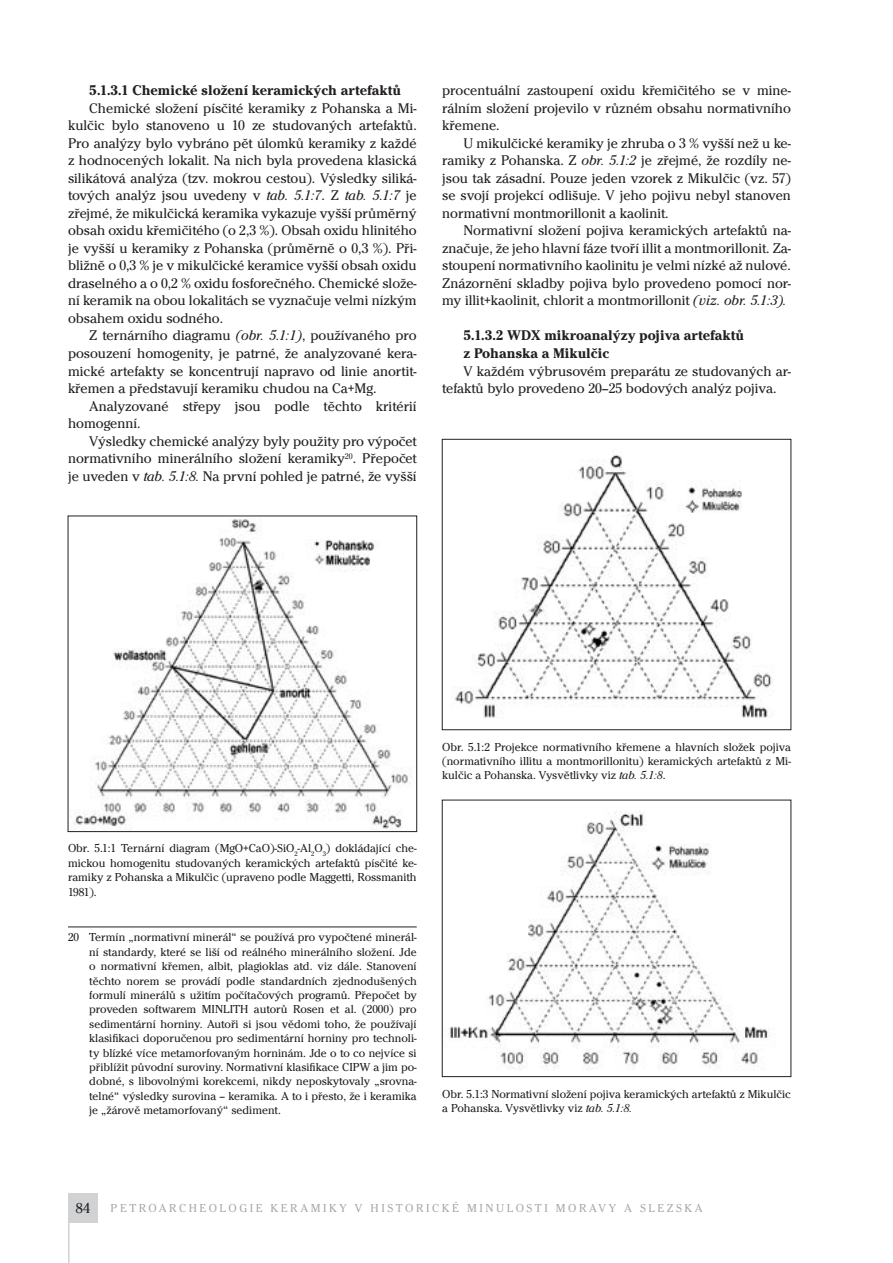
<style>
.page{position:relative;width:893px;height:1263px;background:#fff}
.page>*{position:absolute;margin:0;border:0;box-sizing:border-box;transform-origin:0 0}
.t1{font:15px "Cheltenham Itc TOT";color:#231f20}
.t2{font:14.55px/17.5px "Cheltenham Itc TOT";color:#231f20;text-align:justify}
.t3{font:700 14.55px/17.5px "Cheltenham Itc TOT";color:#231f20}
.t4{font:12px/14.4px "Cheltenham Itc TOT";color:#231f20;text-align:justify}
.t5{font:12px "Cheltenham Itc TOT";letter-spacing:.215em;color:#a8a9ad}
.s1{font-style:italic}
</style>
<div class="page">
<div style="left:68px;top:1193px;width:30px;height:29px;background:#d1d2d4"></div>
<hr style="left:68px;top:1193px;width:2px;height:70px;background:#d1d2d4">
<hr style="left:68px;top:927px;width:349px;height:1px;background:#231f20">
<img style="left:73px;top:518px;width:338px;height:312px">
<div style="left:68px;top:516px;width:349px;height:316px;border:1px solid #231f20"></div>
<img style="left:455px;top:451px;width:317px;height:267px">
<div style="left:442px;top:439px;width:349px;height:291px;border:1px solid #231f20"></div>
<img style="left:449px;top:811px;width:320px;height:259px">
<div style="left:442px;top:800px;width:349px;height:277px;border:1px solid #231f20"></div>
<p class="t3" style="left:89px;top:81px;width:313px">5.1.3.1 Chemické složení keramických artefaktů</p>
<p class="t2" style="left:68px;top:99px;width:350px;text-indent:21px">Chemické složení písčité keramiky z Pohanska a Mi&shy;kulčic bylo stanoveno u 10 ze studovaných artefaktů.<br>Pro analýzy bylo vybráno pět úlomků keramiky z každé z hodnocených lokalit. Na nich byla provedena klasická silikátová analýza (tzv. mokrou cestou). Výsledky siliká&shy;tových analýz jsou uvedeny v <span class="s1">tab. 5.1:7</span>. Z <span class="s1">tab. 5.1:7</span> je zřejmé, že mikulčická keramika vykazuje vyšší průměrný obsah oxidu křemičitého (o 2,3 %). Obsah oxidu hlinitého je vyšší u keramiky z Pohanska (průměrně o 0,3 %). Při&shy;bližně o 0,3 % je v mikulčické keramice vyšší obsah oxidu draselného a o 0,2 % oxidu fosforečného. Chemické slože&shy;ní keramik na obou lokalitách se vyznačuje velmi nízkým obsahem oxidu sodného.</p>
<p class="t2" style="left:68px;top:327px;width:350px;text-indent:21px">Z ternárního diagramu <span class="s1">(obr. 5.1:1)</span>, používaného pro posouzení homogenity, je patrné, že analyzované kera&shy;mické artefakty se koncentrují napravo od linie anortit&shy;křemen a představují keramiku chudou na Ca+Mg.</p>
<p class="t2" style="left:68px;top:397px;width:350px;text-indent:21px">Analyzované střepy jsou podle těchto kritérií homogenní.</p>
<p class="t2" style="left:68px;top:432px;width:350px;text-indent:21px">Výsledky chemické analýzy byly použity pro výpočet normativního minerálního složení keramiky<sup>20</sup>. Přepočet je uveden v <span class="s1">tab. 5.1:8.</span> Na první pohled je patrné, že vyšší</p>
<p class="t2" style="left:442px;top:82px;width:350px">procentuální zastoupení oxidu křemičitého se v mine&shy;rálním složení projevilo v různém obsahu normativního křemene.</p>
<p class="t2" style="left:442px;top:134px;width:350px;text-indent:21px">U mikulčické keramiky je zhruba o 3 % vyšší než u ke&shy;ramiky z Pohanska. Z <span class="s1">obr. 5.1:2</span> je zřejmé, že rozdíly ne&shy;jsou tak zásadní. Pouze jeden vzorek z Mikulčic (vz. 57) se svojí projekcí odlišuje. V jeho pojivu nebyl stanoven normativní montmorillonit a kaolinit.</p>
<p class="t2" style="left:442px;top:222px;width:350px;text-indent:21px">Normativní složení pojiva keramických artefaktů na&shy;značuje, že jeho hlavní fáze tvoří illit a montmorillonit. Za&shy;stoupení normativního kaolinitu je velmi nízké až nulové.<br>Znázornění skladby pojiva bylo provedeno pomocí nor&shy;my illit+kaolinit, chlorit a montmorillonit <span class="s1">(viz. obr. 5.1:3).</span></p>
<p class="t3" style="left:463px;top:327px;width:282px">5.1.3.2 WDX mikroanalýzy pojiva artefaktů z Pohanska a Mikulčic</p>
<p class="t2" style="left:442px;top:362px;width:350px;text-indent:21px">V každém výbrusovém preparátu ze studovaných ar&shy;tefaktů bylo provedeno 20–25 bodových analýz pojiva.</p>
<p class="t4" style="left:68px;top:841px;width:350px">Obr. 5.1:1 Ternární diagram (MgO+CaO)-SiO<sub>2</sub>-Al<sub>2</sub>O<sub>3</sub>) dokládající che&shy;mickou homogenitu studovaných keramických artefaktů písčité ke&shy;ramiky z Pohanska a Mikulčic (upraveno podle Maggetti, Rossmanith 1981).</p>
<p class="t4" style="left:89px;top:930px;width:329px;text-indent:-21px">20 Termín „normativní minerál“ se používá pro vypočtené minerál&shy;ní standardy, které se liší od reálného minerálního složení. Jde o normativní křemen, albit, plagioklas atd. viz dále. Stanovení těchto norem se provádí podle standardních zjednodušených formulí minerálů s užitím počítačových programů. Přepočet by proveden softwarem MINLITH autorů Rosen et al. (2000) pro sedimentární horniny. Autoři si jsou vědomi toho, že používají klasifikaci doporučenou pro sedimentární horniny pro technoli&shy;ty blízké více metamorfovaným horninám. Jde o to co nejvíce si přiblížit původní suroviny. Normativní klasifikace CIPW a jim po&shy;dobné, s libovolnými korekcemi, nikdy neposkytovaly „srovna&shy;telné“ výsledky surovina – keramika. A to i přesto, že i keramika je „žárově metamorfovaný“ sediment.</p>
<p class="t4" style="left:442px;top:740px;width:350px">Obr. 5.1:2 Projekce normativního křemene a hlavních složek pojiva (normativního illitu a montmorillonitu) keramických artefaktů z Mi&shy;kulčic a Pohanska. Vysvětlivky viz <span class="s1">tab. 5.1:8</span>.</p>
<p class="t4" style="left:442px;top:1086px;width:350px">Obr. 5.1:3 Normativní složení pojiva keramických artefaktů z Mikulčic a Pohanska. Vysvětlivky viz <span class="s1">tab. 5.1:8.</span></p>
<p class="t1" style="left:76px;top:1199px;width:16px">84</p>
<p class="t5" style="left:111px;top:1201px;width:594px">PETROARCHEOLOGIE KERAMIKY V HISTORICKÉ MINULOSTI MORAVY A SLEZSKA</p>
</div>
